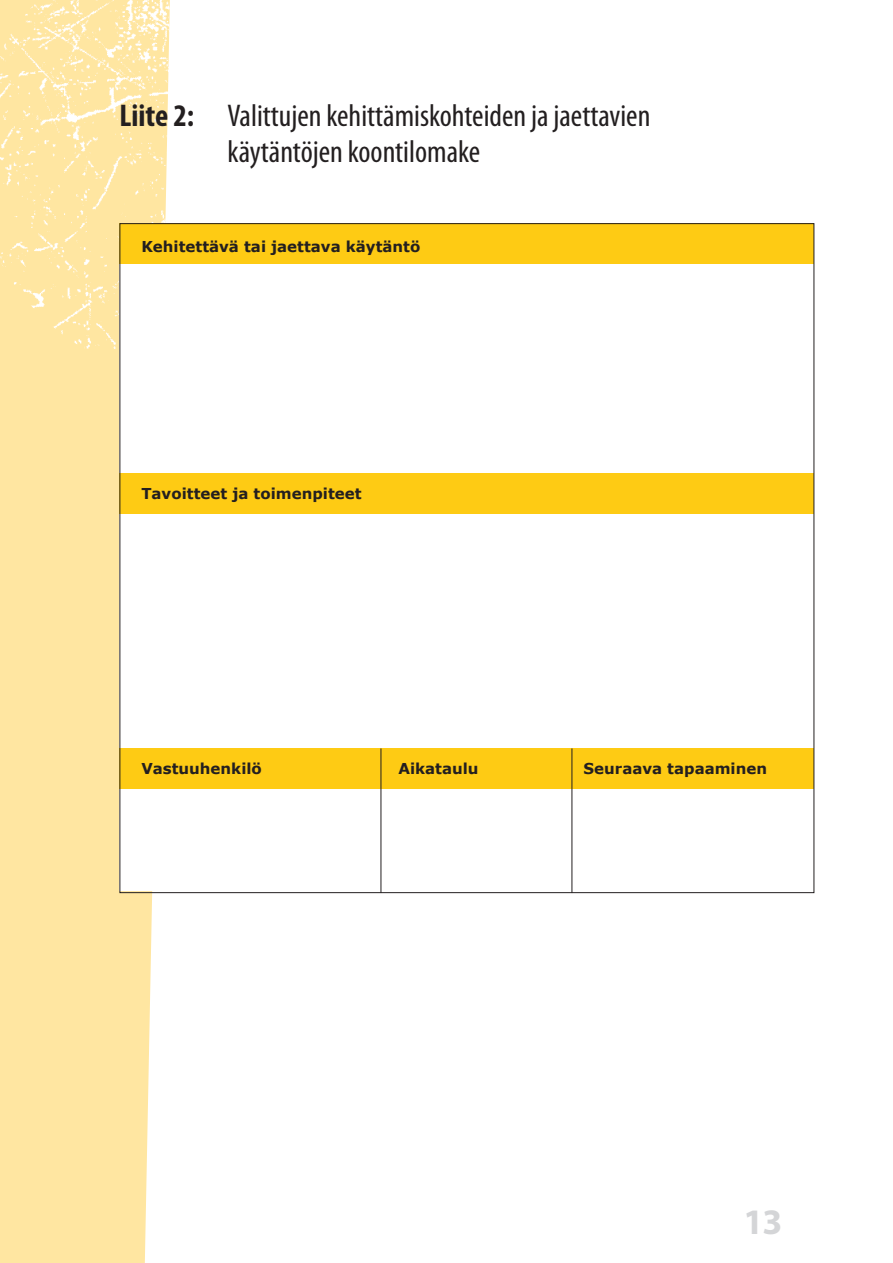
<style>
.page{position:relative;width:893px;height:1263px;background:#fff}
.page>*{position:absolute;margin:0;border:0;box-sizing:border-box;transform-origin:0 0}
.t1{font:700 36px "Myriad Pro";color:#d4d5d7}
.o11{font:condensed 31.5px/36px "Myriad Pro";color:#231f20}
.Normal_Indent{font:700 15px "Verdana";color:#231f20}
.s1{font-weight:700}
</style>
<div class="page">
<div style="left:0;top:377px;width:170px;height:886px;background:#ffe6a1"></div>
<img style="left:0;top:0;width:170px;height:377px">
<div style="left:120px;top:224px;width:694px;height:667px;background:#fff"></div>
<div style="left:120px;top:224px;width:694px;height:40px;background:#fecb14"></div>
<div style="left:120px;top:473px;width:694px;height:41px;background:#fecb14"></div>
<div style="left:120px;top:748px;width:694px;height:41px;background:#fecb14"></div>
<hr style="left:572px;top:748px;width:1px;height:145px;background:#231f20">
<hr style="left:381px;top:748px;width:1px;height:145px;background:#231f20">
<p class="o11" style="left:227px;top:97px;width:424px;text-indent:-108px"><span class="s1">Liite 2:</span> Valittujen kehittämiskohteiden ja jaettavien käytäntöjen koontilomake</p>
<p class="Normal_Indent" style="left:141px;top:236px;width:281px">Kehitettävä tai jaettava käytäntö</p>
<p class="Normal_Indent" style="left:141px;top:483px;width:222px">Tavoitteet ja toimenpiteet</p>
<p class="Normal_Indent" style="left:141px;top:758px;width:122px">Vastuuhenkilö</p>
<p class="Normal_Indent" style="left:398px;top:758px;width:82px">Aikataulu</p>
<p class="Normal_Indent" style="left:584px;top:758px;width:185px">Seuraava tapaaminen</p>
<h1 class="t1" style="left:743px;top:1198px;width:40px">13</h1>
</div>
